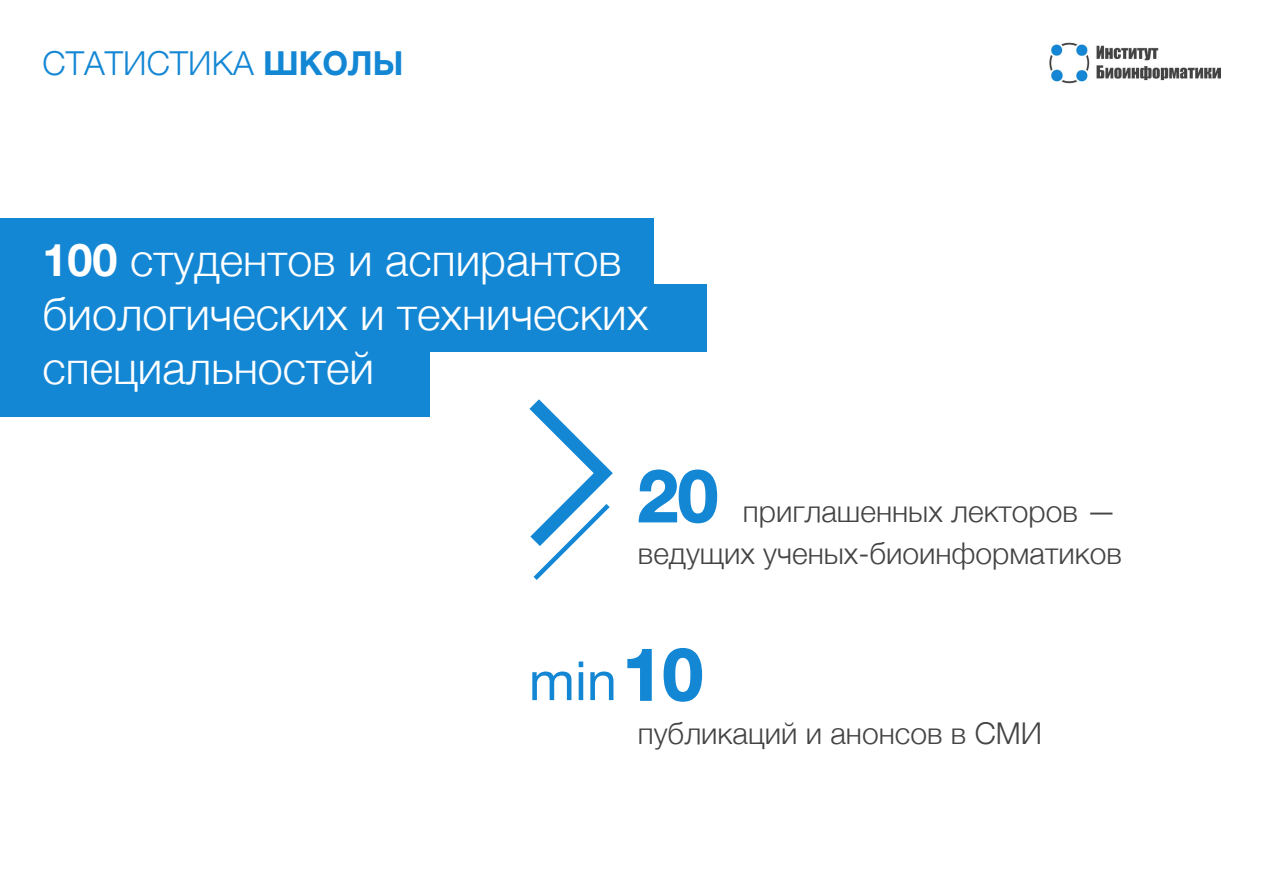
<style>
.page{position:relative;width:1263px;height:893px;background:#fff}
.page>*{position:absolute;margin:0;border:0;box-sizing:border-box;transform-origin:0 0}
.t1{font:700 72px "Helvetica Neue";color:#1487d4}
.t2{font:54px "Helvetica Neue";color:#1487d4}
.t3{font:300 45px/54px "Helvetica Neue";color:#fff}
.t4{font:300 33px "Helvetica Neue";color:#1487d4}
.t5{font:300 30px/42px "Helvetica Neue";color:#444;text-align:right}
.s1{font-weight:700}
.s2{font-weight:700;font-size:72px}
</style>
<div class="page">
<img style="left:1049px;top:43px;width:171px;height:40px">
<svg style="left:638px;top:469px;width:80px;height:55px"></svg>
<svg style="left:627px;top:648px;width:25px;height:53px"></svg>
<svg style="left:663px;top:647px;width:40px;height:55px"></svg>
<div style="left:0;top:219px;width:653px;height:67px;background:#1487d4"></div>
<div style="left:0;top:284px;width:707px;height:67px;background:#1487d4"></div>
<div style="left:0;top:350px;width:429px;height:67px;background:#1487d4"></div>
<svg style="left:529px;top:399px;width:84px;height:181px"></svg>
<p class="t4" style="left:43px;top:43px;width:362px">СТАТИСТИКА <span class="s1">ШКОЛЫ</span></p>
<h3 class="t3" style="left:43px;top:232px;width:607px"><span class="s1">100</span> студентов и аспирантов биологических и технических специальностей</h3>
<h1 class="t1" style="left:638px;top:451px;width:82px">20</h1>
<p class="t5" style="left:638px;top:489px;width:485px">приглашенных лекторов — ведущих ученых-биоинформатиков</p>
<h2 class="t2" style="left:529px;top:649px;width:175px">min<span class="s2">10</span></h2>
<p class="t5" style="left:638px;top:711px;width:401px">публикаций и анонсов в СМИ</p>
</div>
